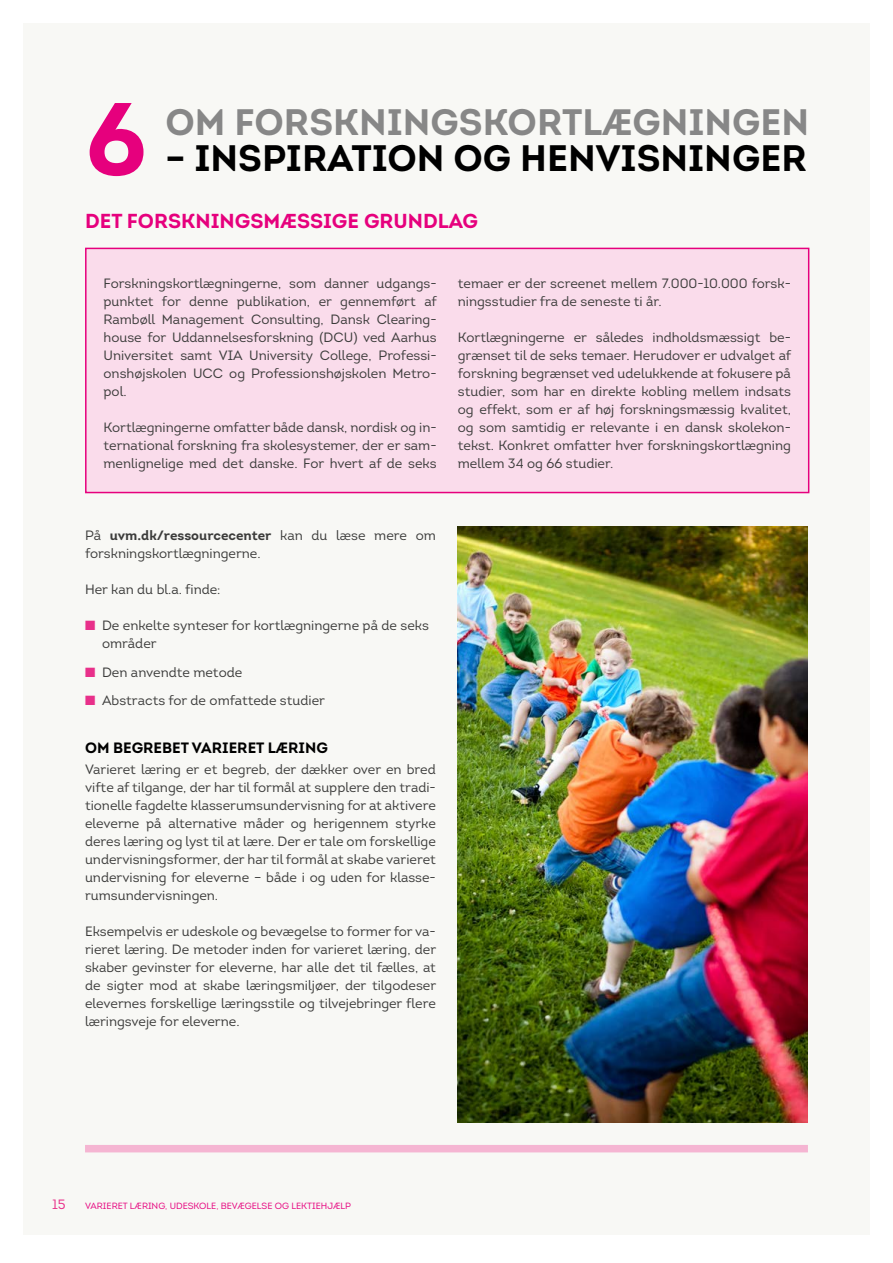
<style>
.page{position:relative;width:893px;height:1263px;background:#fff}
.page>*{position:absolute;margin:0;border:0;box-sizing:border-box;transform-origin:0 0}
.t1{font:700 102px "Intro";color:#e6007d}
.t2{font:700 36.75px "Intro";color:#000}
.t3{font:700 36.75px "Intro";color:#878787}
.t4{font:700 20.25px "Intro";color:#e6007d}
.t5{font:700 15px "Intro";color:#000}
.t6{font:13.5px/18px "Intro";color:#3c3c3b;text-align:justify}
.t7{font:13.5px "Intro";color:#e8308a}
.t8{font:9px "Intro";color:#e6007d}
.s1{font-weight:700}
.s2{color:#e8308a}
</style>
<div class="page">
<div style="left:23px;top:23px;width:847px;height:1212px;background:#f8f8f5"></div>
<div style="left:86px;top:248px;width:723px;height:244px;background:#fadceb"></div>
<div style="left:85px;top:248px;width:724px;height:245px;border:2px solid #e6007d"></div>
<img style="left:457px;top:527px;width:351px;height:596px">
<div style="left:85px;top:1145px;width:723px;height:7px;background:#f5b5d2"></div>
<h1 class="t1" style="left:85px;top:74px;width:63px">6</h1>
<h2 class="t3" style="left:165px;top:99px;width:645px">OM FORSKNINGSKORTLÆGNINGEN</h2>
<h2 class="t2" style="left:165px;top:135px;width:643px">– INSPIRATION OG HENVISNINGER</h2>
<h3 class="t4" style="left:85px;top:208px;width:395px">DET FORSKNINGSMÆSSIGE GRUNDLAG</h3>
<p class="t6" style="left:104px;top:274px;width:335px">Forskningskortlægningerne, som danner udgangs&shy;punktet for denne publikation, er gennemført af Rambøll Management Consulting, Dansk Clearing&shy;house for Uddannelsesforskning (DCU) ved Aarhus Universitet samt VIA University College, Professi&shy;onshøjskolen UCC og Professionshøjskolen Metro&shy;pol.</p>
<p class="t6" style="left:104px;top:418px;width:335px">Kortlægningerne omfatter både dansk, nordisk og in&shy;ternational forskning fra skolesystemer, der er sam&shy;menlignelige med det danske. For hvert af de seks</p>
<p class="t6" style="left:458px;top:274px;width:335px">temaer er der screenet mellem 7.000-10.000 forsk&shy;ningsstudier fra de seneste ti år.</p>
<p class="t6" style="left:458px;top:328px;width:335px">Kortlægningerne er således indholdsmæssigt be&shy;grænset til de seks temaer. Herudover er udvalget af forskning begrænset ved udelukkende at fokusere på studier, som har en direkte kobling mellem indsats og effekt, som er af høj forskningsmæssig kvalitet, og som samtidig er relevante i en dansk skolekon&shy;tekst. Konkret omfatter hver forskningskortlægning mellem 34 og 66 studier.</p>
<p class="t6" style="left:85px;top:526px;width:352px">På <span class="s1">uvm.dk/ressourcecenter</span> kan du læse mere om forskningskortlægningerne.</p>
<p class="t6" style="left:85px;top:580px;width:137px">Her kan du bl.a. finde:</p>
<p class="t6" style="left:102px;top:616px;width:328px;text-indent:-17px"><span class="s2">■</span> De enkelte synteser for kortlægningerne på de seks områder</p>
<p class="t6" style="left:85px;top:663px;width:159px"><span class="s2">■</span> Den anvendte metode</p>
<p class="t6" style="left:85px;top:692px;width:242px"><span class="s2">■</span> Abstracts for de omfattede studier</p>
<p class="t5" style="left:85px;top:739px;width:244px">OM BEGREBET VARIERET LÆRING</p>
<p class="t6" style="left:85px;top:760px;width:352px">Varieret læring er et begreb, der dækker over en bred vifte af tilgange, der har til formål at supplere den tradi&shy;tionelle fagdelte klasserumsundervisning for at aktivere eleverne på alternative måder og herigennem styrke deres læring og lyst til at lære. Der er tale om forskellige undervisningsformer, der har til formål at skabe varieret undervisning for eleverne – både i og uden for klasse&shy;rumsundervisningen.</p>
<p class="t6" style="left:85px;top:922px;width:353px">Eksempelvis er udeskole og bevægelse to former for va&shy;rieret læring. De metoder inden for varieret læring, der skaber gevinster for eleverne, har alle det til fælles, at de sigter mod at skabe læringsmiljøer, der tilgodeser elevernes forskellige læringsstile og tilvejebringer flere læringsveje for eleverne.</p>
<p class="t7" style="left:52px;top:1196px;width:15px">15</p>
<p class="t8" style="left:85px;top:1200px;width:268px">VARIERET LÆRING, UDESKOLE, BEVÆGELSE OG LEKTIEHJÆLP</p>
</div>
